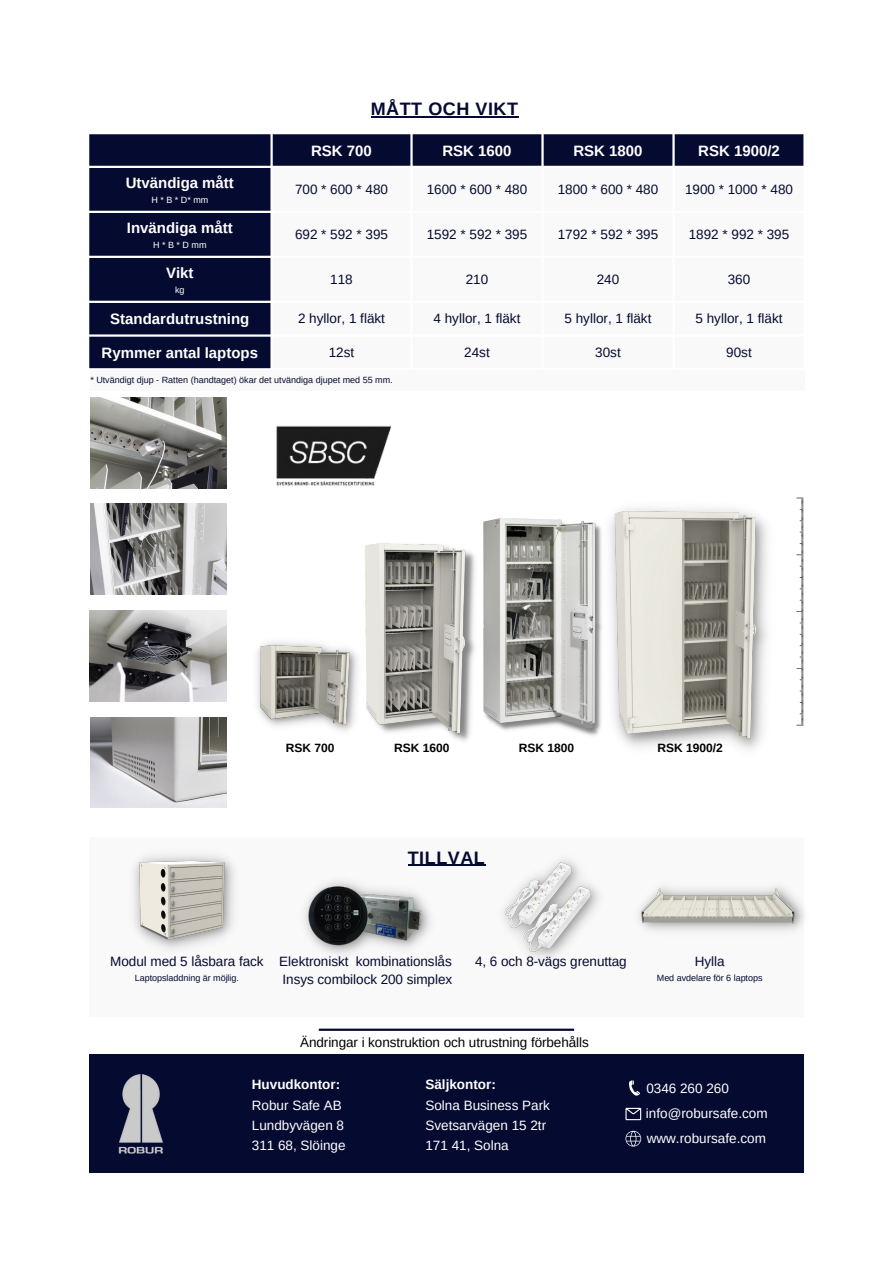
<style>
.page{position:relative;width:893px;height:1264px;background:#fff}
.page>*{position:absolute;margin:0;border:0;box-sizing:border-box;transform-origin:0 0}
.t1{font:700 18px "Arimo";letter-spacing:.03em;color:#050a30}
.t2{font:700 15px "Arimo";color:#fff}
.t3{font:13.5px/18px "Arimo";color:#050a30}
.t4{font:13.5px/20.2px "Arimo";color:#fff}
.t5{font:13.5px "Arimo";letter-spacing:-.005em;color:#000}
.t6{font:700 13.5px "Arimo";color:#fff}
.t7{font:700 12px "Arimo";color:#000}
.t8{font:9px "Arimo";color:#050a30}
.t9{font:9px "Arimo";color:#fff}
</style>
<div class="page">
<svg style="left:89px;top:134px;width:714px;height:234px;background:#161b3e"></svg>
<svg style="left:273px;top:168px;width:530px;height:200px"></svg>
<hr style="left:319px;top:1028px;width:255px;height:2px;background:#050a30">
<div style="left:89px;top:1054px;width:714px;height:118px;background:#050a30"></div>
<img style="left:118px;top:1074px;width:45px;height:79px">
<svg style="left:629px;top:1080px;width:11px;height:15px"></svg>
<svg style="left:625px;top:1107px;width:16px;height:13px"></svg>
<svg style="left:625px;top:1130px;width:16px;height:16px"></svg>
<div style="left:89px;top:837px;width:714px;height:179px;background:#f9f9f9"></div>
<svg style="left:796px;top:498px;width:7px;height:228px"></svg>
<img style="left:304px;top:881px;width:126px;height:73px">
<img style="left:483px;top:518px;width:117px;height:218px">
<img style="left:365px;top:543px;width:110px;height:198px">
<img style="left:257px;top:642px;width:101px;height:89px">
<img style="left:90px;top:397px;width:136px;height:91px">
<img style="left:90px;top:504px;width:136px;height:90px">
<img style="left:90px;top:717px;width:136px;height:90px">
<img style="left:89px;top:610px;width:137px;height:91px">
<img style="left:276px;top:426px;width:116px;height:60px">
<img style="left:134px;top:855px;width:100px;height:94px">
<hr style="left:407px;top:864px;width:78px;height:2px;background:#050a30">
<img style="left:639px;top:887px;width:165px;height:44px">
<img style="left:503px;top:859px;width:96px;height:99px">
<div style="left:90px;top:370px;width:714px;height:20px;background:#f9f9f9"></div>
<img style="left:600px;top:508px;width:168px;height:242px">
<hr style="left:370px;top:116px;width:148px;height:1px;background:#050a30">
<h1 class="t1" style="left:370px;top:98px;width:149px">MÅTT OCH VIKT</h1>
<p class="t2" style="left:126px;top:175px;width:110px">Utvändiga mått</p>
<p class="t9" style="left:151px;top:194px;width:58px">H * B * D* mm</p>
<p class="t2" style="left:127px;top:220px;width:107px">Invändiga mått</p>
<p class="t9" style="left:153px;top:239px;width:55px">H * B * D mm</p>
<p class="t2" style="left:166px;top:265px;width:29px">Vikt</p>
<p class="t9" style="left:175px;top:284px;width:11px">kg</p>
<p class="t2" style="left:311px;top:142px;width:62px">RSK 700</p>
<p class="t2" style="left:442px;top:142px;width:71px">RSK 1600</p>
<p class="t2" style="left:573px;top:142px;width:71px">RSK 1800</p>
<p class="t2" style="left:698px;top:142px;width:83px">RSK 1900/2</p>
<p class="t3" style="left:295px;top:180px;width:94px">700 * 600 * 480</p>
<p class="t3" style="left:426px;top:180px;width:102px">1600 * 600 * 480</p>
<p class="t3" style="left:557px;top:180px;width:102px">1800 * 600 * 480</p>
<p class="t3" style="left:685px;top:180px;width:109px">1900 * 1000 * 480</p>
<p class="t3" style="left:295px;top:225px;width:94px">692 * 592 * 395</p>
<p class="t3" style="left:426px;top:225px;width:102px">1592 * 592 * 395</p>
<p class="t3" style="left:557px;top:225px;width:102px">1792 * 592 * 395</p>
<p class="t3" style="left:688px;top:225px;width:102px">1892 * 992 * 395</p>
<p class="t3" style="left:330px;top:270px;width:24px">118</p>
<p class="t3" style="left:465px;top:270px;width:24px">210</p>
<p class="t3" style="left:596px;top:270px;width:24px">240</p>
<p class="t3" style="left:727px;top:270px;width:24px">360</p>
<p class="t2" style="left:110px;top:311px;width:140px">Standardutrustning</p>
<p class="t3" style="left:298px;top:309px;width:88px">2 hyllor, 1 fläkt</p>
<p class="t3" style="left:433px;top:309px;width:88px">4 hyllor, 1 fläkt</p>
<p class="t3" style="left:564px;top:309px;width:88px">5 hyllor, 1 fläkt</p>
<p class="t3" style="left:695px;top:309px;width:88px">5 hyllor, 1 fläkt</p>
<p class="t2" style="left:101px;top:344px;width:158px">Rymmer antal laptops</p>
<p class="t3" style="left:329px;top:343px;width:27px">12st</p>
<p class="t3" style="left:464px;top:343px;width:27px">24st</p>
<p class="t3" style="left:595px;top:343px;width:27px">30st</p>
<p class="t3" style="left:726px;top:343px;width:27px">90st</p>
<p class="t8" style="left:90px;top:375px;width:304px">* Utvändigt djup - Ratten (handtaget) ökar det utvändiga djupet med 55 mm.</p>
<p class="t7" style="left:286px;top:741px;width:50px">RSK 700</p>
<p class="t7" style="left:394px;top:741px;width:57px">RSK 1600</p>
<p class="t7" style="left:518px;top:741px;width:57px">RSK 1800</p>
<p class="t7" style="left:657px;top:741px;width:67px">RSK 1900/2</p>
<h1 class="t1" style="left:407px;top:847px;width:79px">TILLVAL</h1>
<p class="t3" style="left:110px;top:952px;width:155px">Modul med 5 låsbara fack</p>
<p class="t3" style="left:475px;top:952px;width:153px">4, 6 och 8-vägs grenuttag</p>
<p class="t8" style="left:135px;top:972px;width:106px">Laptopsladdning är möjlig.</p>
<p class="t3" style="left:279px;top:952px;width:174px">Elektroniskt kombinationslås<br>Insys combilock 200 simplex</p>
<p class="t3" style="left:694px;top:952px;width:31px">Hylla</p>
<p class="t8" style="left:656px;top:972px;width:107px">Med avdelare för 6 laptops</p>
<p class="t5" style="left:300px;top:1035px;width:290px">Ändringar i konstruktion och utrustning förbehålls</p>
<p class="t6" style="left:252px;top:1077px;width:90px">Huvudkontor:</p>
<p class="t4" style="left:252px;top:1094px;width:95px">Robur Safe AB<br>Lundbyvägen 8<br>311 68, Slöinge</p>
<p class="t6" style="left:425px;top:1077px;width:72px">Säljkontor:</p>
<p class="t4" style="left:425px;top:1094px;width:126px">Solna Business Park<br>Svetsarvägen 15 2tr<br>171 41, Solna</p>
<p class="t4" style="left:646px;top:1101px;width:123px;line-height:25px">info@robursafe.com www.robursafe.com</p>
<p class="t4" style="left:646px;top:1078px;width:84px">0346 260 260</p>
</div>
